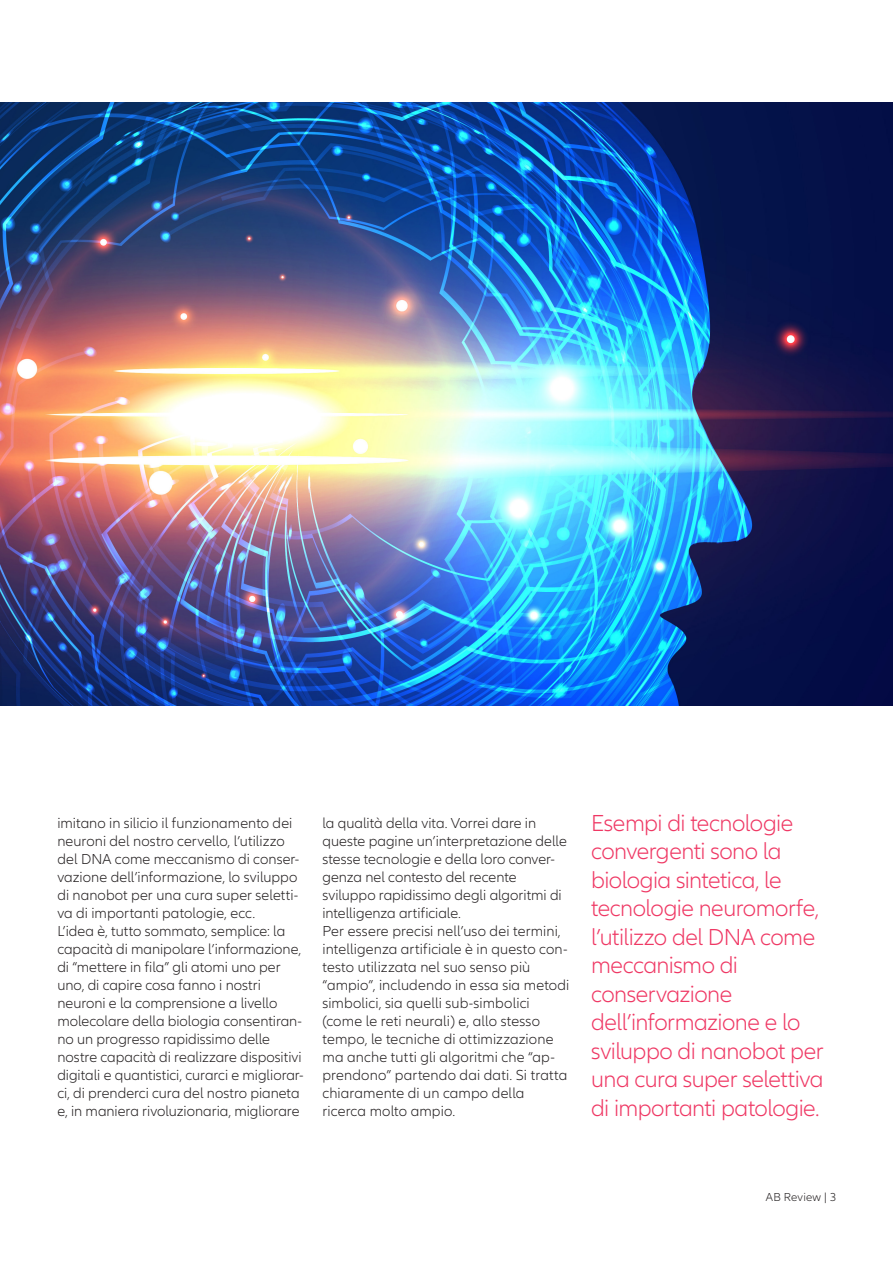
<style>
.page{position:relative;width:893px;height:1263px;background:#fff}
.page>*{position:absolute;margin:0;border:0;box-sizing:border-box;transform-origin:0 0}
.testo{font:300 24px/28.5px "Allianz Neo";letter-spacing:-.02em;color:#ef3864}
.testo-2{font:300 15px/18px "Allianz Neo";color:#231f20}
.t1{font:300 12px "Allianz Neo";letter-spacing:.015em;color:#231f20}
</style>
<div class="page">
<img style="left:0;top:102px;width:893px;height:604px">
<p class="testo-2" style="left:57px;top:814px;width:243px">imitano in silicio il funzionamento dei neuroni del nostro cervello, l’utilizzo del DNA come meccanismo di conser&shy;vazione dell’informazione, lo sviluppo di nanobot per una cura super seletti&shy;va di importanti patologie, ecc.</p>
<p class="testo-2" style="left:57px;top:922px;width:248px">L’idea è, tutto sommato, semplice: la capacità di manipolare l’informazione, di “mettere in fila” gli atomi uno per uno, di capire cosa fanno i nostri neuroni e la comprensione a livello molecolare della biologia consentiran&shy;no un progresso rapidissimo delle nostre capacità di realizzare dispositivi digitali e quantistici, curarci e migliorar&shy;ci, di prenderci cura del nostro pianeta e, in maniera rivoluzionaria, migliorare</p>
<p class="testo-2" style="left:322px;top:814px;width:246px">la qualità della vita. Vorrei dare in queste pagine un’interpretazione delle stesse tecnologie e della loro conver&shy;genza nel contesto del recente sviluppo rapidissimo degli algoritmi di intelligenza artificiale.</p>
<p class="testo-2" style="left:322px;top:922px;width:248px">Per essere precisi nell’uso dei termini, intelligenza artificiale è in questo con&shy;testo utilizzata nel suo senso più “ampio”, includendo in essa sia metodi simbolici, sia quelli sub-simbolici (come le reti neurali) e, allo stesso tempo, le tecniche di ottimizzazione ma anche tutti gli algoritmi che “ap&shy;prendono” partendo dai dati. Si tratta chiaramente di un campo della ricerca molto ampio.</p>
<p class="testo" style="left:591px;top:809px;width:234px">Esempi di tecnologie convergenti sono la biologia sintetica, le tecnologie neuromorfe, l’utilizzo del DNA come meccanismo di conservazione dell’informazione e lo sviluppo di nanobot per una cura super selettiva di importanti patologie.</p>
<p class="t1" style="left:766px;top:1190px;width:72px">AB Review | 3</p>
</div>
